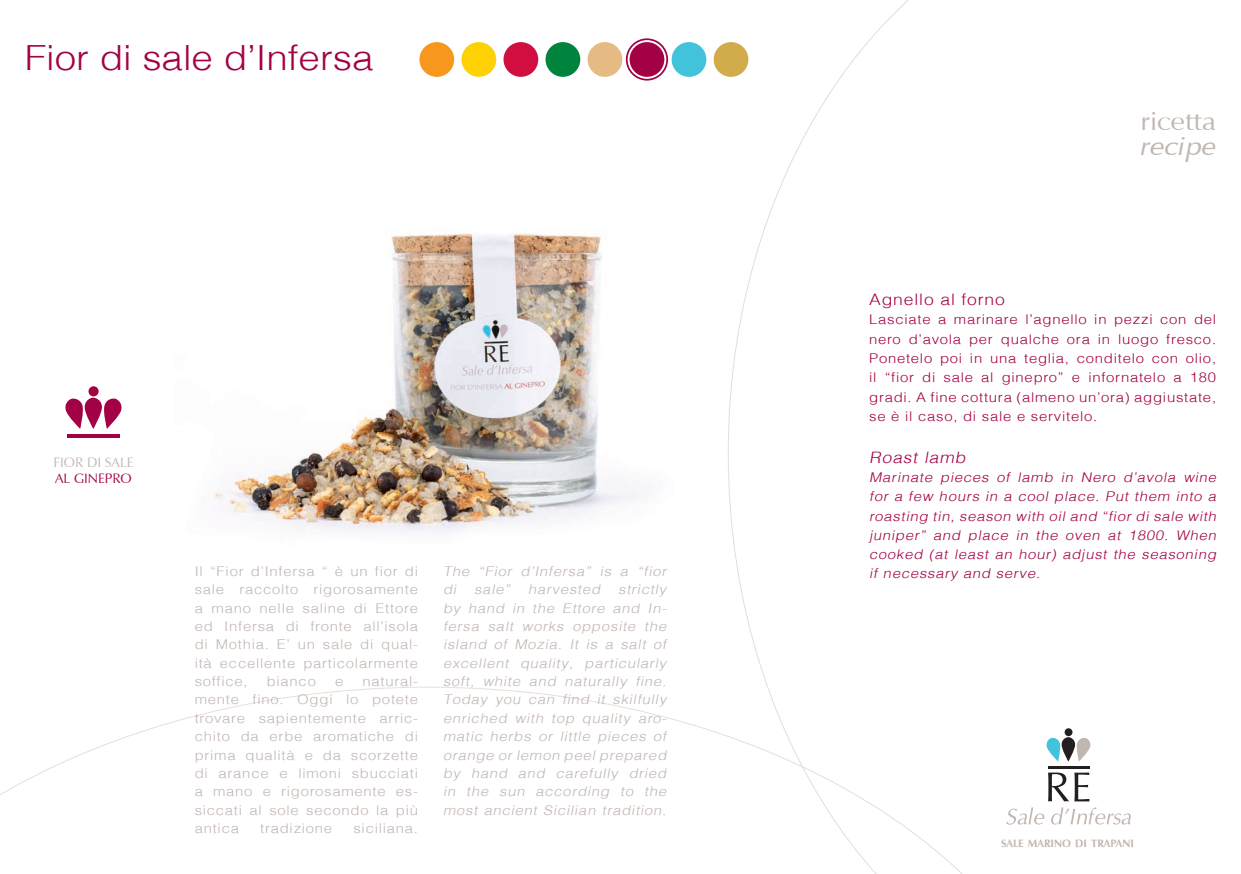
<style>
.page{position:relative;width:1241px;height:874px;background:#fff}
.page>*{position:absolute;margin:0;border:0;box-sizing:border-box;transform-origin:0 0}
.t1{font:300 34.65px "Helv";color:#a30146;scale:1.11 1}
.t2{font:26.78px "Vera Humana 95";color:#c2b6b1;scale:1.11 1}
.t3{font:italic 26.78px "Vera Humana 95";color:#c2b6b1;scale:1.11 1}
.t4{font:300 15.75px "Helv";letter-spacing:.05em;color:#a30146;scale:1.11 1}
.t5{font:italic 300 15.75px "Helv";color:#a30146;scale:1.11 1}
.t6{font:14px "Vera Humana 95";color:#c2b6b1}
.t7{font:14px "Vera Humana 95";color:#a30146}
.t8{font:300 13.47px/18.4px "Helv";letter-spacing:.05em;color:#c2b6b1;text-align:justify;scale:1.11 1}
.t9{font:italic 300 13.47px/18.4px "Helv";color:#c2b6b1;text-align:justify;scale:1.11 1}
.t10{font:300 13.47px/19.2px "Helv";letter-spacing:.05em;color:#a30146;text-align:justify;scale:1.11 1}
.t11{font:italic 300 13.47px/19.2px "Helv";color:#a30146;text-align:justify;scale:1.11 1}
.t12{font:700 11.03px "Vera Humana 95";color:#c2b6b1}
</style>
<div class="page">
<svg style="left:0;top:686px;width:1083px;height:187px"></svg>
<img style="left:214px;top:233px;width:425px;height:299px">
<div style="left:625px;top:38px;width:43px;height:42px;border:2px solid #a30146;border-radius:50%"></div>
<div style="left:419px;top:42px;width:35px;height:35px;background:#f7971d;border-radius:50%"></div>
<div style="left:461px;top:42px;width:35px;height:35px;background:#fed105;border-radius:50%"></div>
<div style="left:503px;top:42px;width:35px;height:35px;background:#d10e40;border-radius:50%"></div>
<div style="left:545px;top:42px;width:35px;height:35px;background:#00843d;border-radius:50%"></div>
<div style="left:587px;top:42px;width:35px;height:35px;background:#e5ba83;border-radius:50%"></div>
<div style="left:629px;top:42px;width:35px;height:35px;background:#a30146;border-radius:50%"></div>
<div style="left:671px;top:42px;width:35px;height:35px;background:#42c3dc;border-radius:50%"></div>
<div style="left:713px;top:42px;width:35px;height:35px;background:#d0ac4b;border-radius:50%"></div>
<svg style="left:1047px;top:772px;width:21px;height:29px"></svg>
<svg style="left:1074px;top:772px;width:15px;height:29px"></svg>
<hr style="left:1047px;top:765px;width:41px;height:3px;background:#231f20">
<svg style="left:1045px;top:736px;width:46px;height:25px"></svg>
<svg style="left:1064px;top:727px;width:8px;height:8px"></svg>
<svg style="left:1005px;top:807px;width:39px;height:17px"></svg>
<svg style="left:1050px;top:807px;width:80px;height:17px"></svg>
<hr style="left:67px;top:434px;width:53px;height:4px;background:#a30146">
<svg style="left:65px;top:397px;width:57px;height:31px"></svg>
<div style="left:88px;top:386px;width:11px;height:10px;background:#a30146;border-radius:50%"></div>
<p class="t1" style="left:25px;top:36px;width:315px">Fior di sale d’Infersa</p>
<p class="t6" style="left:53px;top:453px;width:82px">FIOR DI SALE</p>
<p class="t7" style="left:55px;top:470px;width:78px">AL GINEPRO</p>
<p class="t8" style="left:195px;top:561px;width:203px">Il “Fior d’Infersa “ è un fior di sale raccolto rigorosamente a mano nelle saline di Ettore ed Infersa di fronte all’isola di Mothia. E’ un sale di qual&shy;ità eccellente particolarmente soffice,</p>
<p class="t8" style="left:195px;top:671px;width:203px;text-indent:168px">natural&shy;mente fino. Oggi lo potete trovare sapientemente arric&shy;chito da erbe aromatiche di prima qualità e da scorzette di arance e limoni sbucciati a mano e rigorosamente es&shy;siccati al sole secondo la più antica</p>
<p class="t8" style="left:267px;top:671px;width:46px">bianco</p>
<p class="t8" style="left:335px;top:671px;width:9px">e</p>
<p class="t8" style="left:260px;top:818px;width:66px">tradizione</p>
<p class="t8" style="left:353px;top:818px;width:60px">siciliana.</p>
<p class="t9" style="left:443px;top:561px;width:205px">The “Fior d’Infersa” is a “fior di sale” harvested strictly by hand in the Ettore and In&shy;fersa salt works opposite the island of Mozia. It is a salt of excellent quality, particularly soft, white and naturally fine.<br>Today you can find it skilfully enriched with top quality aro&shy;matic herbs or little pieces of orange or lemon peel prepared by hand and carefully dried in the sun according to the most ancient Sicilian tradition.</p>
<p class="t2" style="left:1140px;top:105px;width:70px">RICETTA</p>
<p class="t3" style="left:1140px;top:130px;width:70px">recipe</p>
<p class="t4" style="left:869px;top:289px;width:124px">Agnello al forno</p>
<p class="t10" style="left:869px;top:309px;width:314px">Lasciate a marinare l’agnello in pezzi con del nero d’avola per qualche ora in luogo fresco.<br>Ponetelo poi in una teglia, conditelo con olio, il “fior di sale al ginepro” e infornatelo a 180 gradi. A fine cottura (almeno un’ora) aggiustate, se è il caso, di sale e servitelo.</p>
<p class="t5" style="left:869px;top:447px;width:91px">Roast lamb</p>
<p class="t11" style="left:869px;top:467px;width:316px">Marinate pieces of lamb in Nero d’avola wine for a few hours in a cool place. Put them into a roasting tin, season with oil and “fior di sale with juniper” and place in the oven at 1800. When cooked (at least an hour) adjust the seasoning if necessary and serve.</p>
<p class="t12" style="left:1000px;top:836px;width:134px">SALE MARINO DI TRAPANI</p>
</div>
